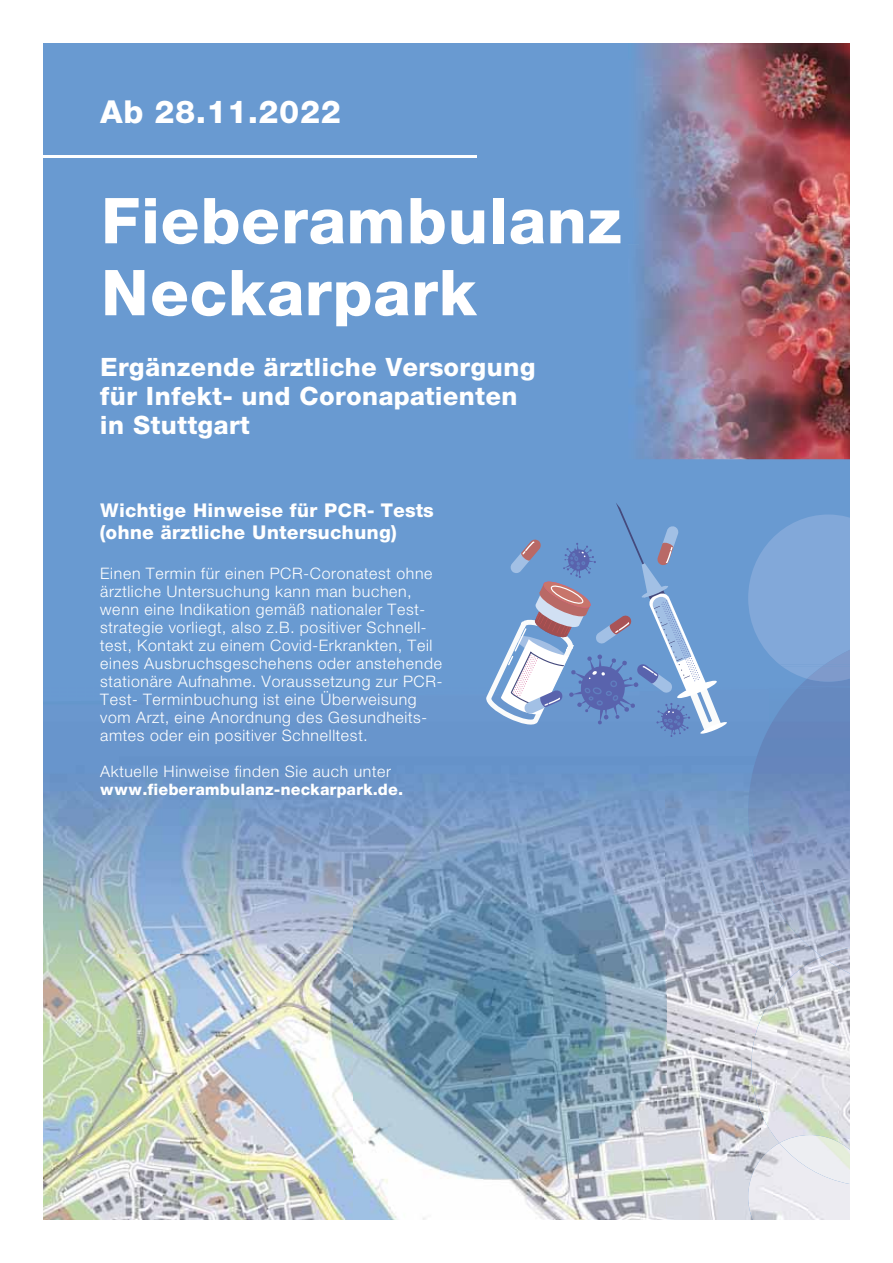
<style>
.page{position:relative;width:893px;height:1263px;background:#699ad1}
.page>*{position:absolute;margin:0;border:0;box-sizing:border-box;transform-origin:0 0}
.t1{font:800 60px/72px "BMW Helvetica";color:#fff}
.t2{font:800 30px "BMW Helvetica";color:#fff}
.t3{font:800 24px/28.8px "BMW Helvetica";color:#fff}
.t4{font:800 18px/21.6px "BMW Helvetica";color:#fff}
.t5{font:300 15px/18px "BMW Helvetica";color:#fff}
.t6{font:800 15px "BMW Helvetica";color:#fff}
</style>
<div class="page">
<img style="left:43px;top:773px;width:708px;height:447px">
<img style="left:748px;top:688px;width:102px;height:269px">
<img style="left:751px;top:957px;width:99px;height:186px">
<img style="left:822px;top:948px;width:28px;height:26px">
<svg style="left:748px;top:515px;width:102px;height:173px"></svg>
<img style="left:780px;top:665px;width:42px;height:1px">
<img style="left:822px;top:665px;width:28px;height:1px">
<img style="left:748px;top:1143px;width:102px;height:77px">
<img style="left:779px;top:1135px;width:71px;height:49px">
<img style="left:637px;top:43px;width:213px;height:416px">
<img style="left:637px;top:198px;width:2px;height:46px">
<hr style="left:0;top:155px;width:476px;height:3px;background:#fff">
<div style="left:0;top:0;width:893px;height:43px;background:#fff"></div>
<div style="left:0;top:1220px;width:893px;height:43px;background:#fff"></div>
<div style="left:0;top:0;width:43px;height:1263px;background:#fff"></div>
<div style="left:850px;top:0;width:43px;height:1263px;background:#fff"></div>
<svg style="left:486px;top:503px;width:241px;height:234px"></svg>
<h2 class="t2" style="left:100px;top:99px;width:243px">Ab 28.11.2022</h2>
<h1 class="t1" style="left:100px;top:189px;width:524px">Fieberambulanz<br>Neckarpark</h1>
<h3 class="t3" style="left:100px;top:355px;width:438px">Ergänzende ärztliche Versorgung für Infekt- und Coronapatienten in Stuttgart</h3>
<p class="t4" style="left:100px;top:501px;width:335px">Wichtige Hinweise für PCR- Tests (ohne ärztliche Untersuchung)</p>
<p class="t5" style="left:100px;top:565px;width:344px">Einen Termin für einen PCR-Coronatest ohne ärztliche Untersuchung kann man buchen, wenn eine Indikation gemäß nationaler Test&shy;strategie vorliegt, also z.B. positiver Schnell&shy;test, Kontakt zu einem Covid-Erkrankten, Teil eines Ausbruchsgeschehens oder anstehende stationäre Aufnahme. Voraussetzung zur PCR-Test- Terminbuchung ist eine Überweisung vom Arzt, eine Anordnung des Gesundheits&shy;amtes oder ein positiver Schnelltest.</p>
<p class="t5" style="left:100px;top:763px;width:293px">Aktuelle Hinweise finden Sie auch unter</p>
<p class="t6" style="left:100px;top:783px;width:305px">www.fieberambulanz-neckarpark.de.</p>
</div>
